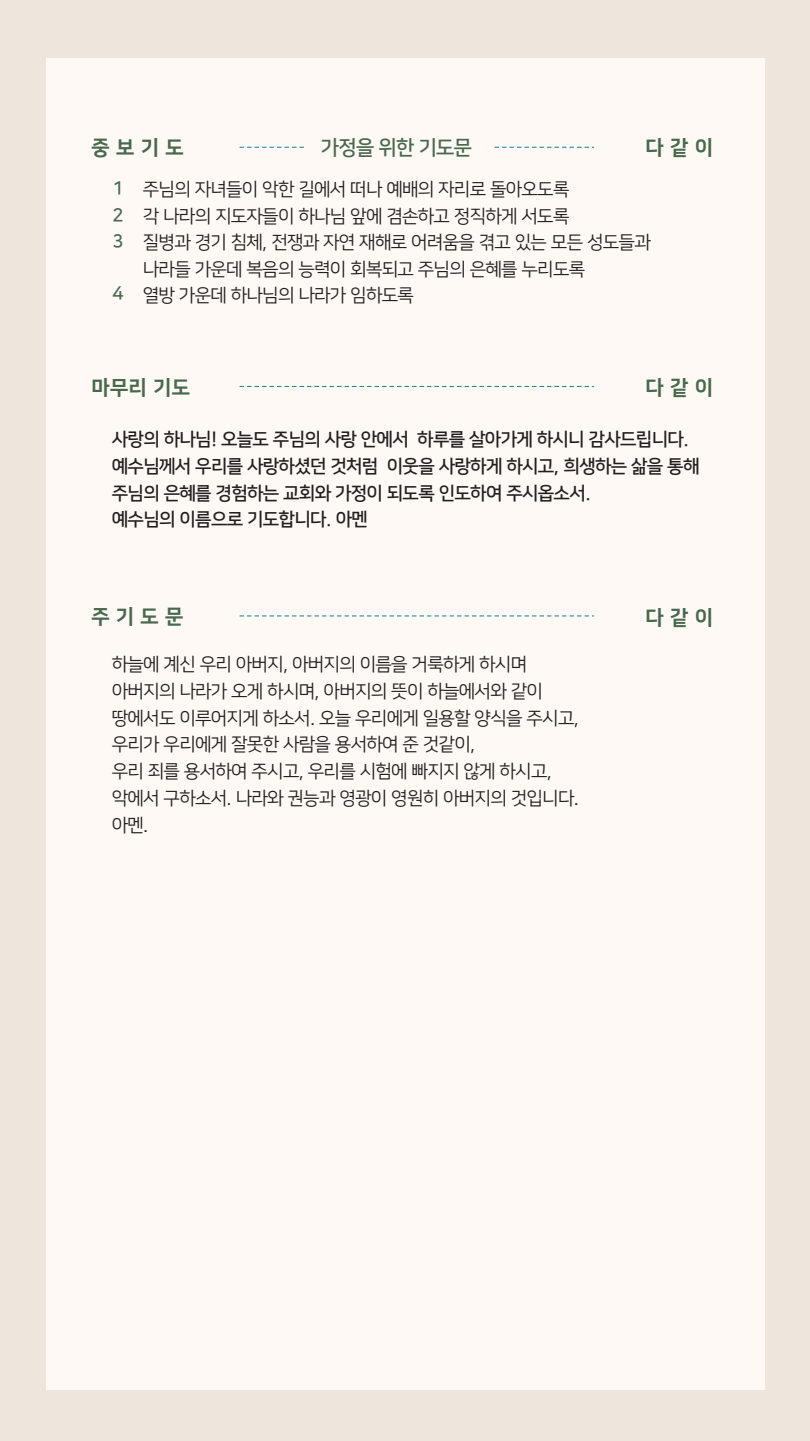
<style>
.page{position:relative;width:810px;height:1441px;background:#eee5dc}
.page>*{position:absolute;margin:0;border:0;box-sizing:border-box;transform-origin:0 0}
.t1{font:20.33px "Nanum Square ac EB";color:#48694d}
.t2{font:20.33px "Nanum Square ac B";color:#48694d}
.t3{font:18.3px/26.8px "Nanum Square ac R";color:#231f20}
.t4{font:18.3px/26.8px "Nanum Square ac B";color:#231f20}
.t5{font:18.3px/26.2px "Nanum Square ac B";color:#48694d;text-align:justify}
</style>
<div class="page">
<div style="left:46px;top:58px;width:719px;height:1332px;background:#fff9f6"></div>
<svg style="left:240px;top:616px;width:354px;height:1px"></svg>
<svg style="left:240px;top:386px;width:354px;height:1px"></svg>
<svg style="left:240px;top:147px;width:354px;height:1px"></svg>
<div style="left:308px;top:131px;width:184px;height:33px;background:#fff9f6"></div>
<p class="t1" style="left:92px;top:136px;width:93px">중 보 기 도</p>
<p class="t2" style="left:321px;top:137px;width:152px">가정을 위한 기도문</p>
<p class="t1" style="left:646px;top:136px;width:68px">다 같 이</p>
<p class="t5" style="left:112px;top:176px;width:13px">1<br>2<br>3</p>
<p class="t5" style="left:112px;top:281px;width:13px">4</p>
<p class="t3" style="left:143px;top:177px;width:509px;line-height:26.5px">주님의 자녀들이 악한 길에서 떠나 예배의 자리로 돌아오도록<br>각 나라의 지도자들이 하나님 앞에 겸손하고 정직하게 서도록<br>질병과 경기 침체, 전쟁과 자연 재해로 어려움을 겪고 있는 모든 성도들과 나라들 가운데 복음의 능력이 회복되고 주님의 은혜를 누리도록<br>열방 가운데 하나님의 나라가 임하도록</p>
<p class="t1" style="left:92px;top:376px;width:99px">마무리 기도</p>
<p class="t1" style="left:646px;top:376px;width:68px">다 같 이</p>
<p class="t4" style="left:112px;top:426px;width:588px">사랑의 하나님! 오늘도 주님의 사랑 안에서 하루를 살아가게 하시니 감사드립니다. 예수님께서 우리를 사랑하셨던 것처럼 이웃을 사랑하게 하시고, 희생하는 삶을 통해 주님의 은혜를 경험하는 교회와 가정이 되도록 인도하여 주시옵소서.<br>예수님의 이름으로 기도합니다. 아멘</p>
<p class="t1" style="left:92px;top:605px;width:93px">주 기 도 문</p>
<p class="t1" style="left:646px;top:607px;width:68px">다 같 이</p>
<p class="t3" style="left:112px;top:651px;width:468px">하늘에 계신 우리 아버지, 아버지의 이름을 거룩하게 하시며 아버지의 나라가 오게 하시며, 아버지의 뜻이 하늘에서와 같이 땅에서도 이루어지게 하소서. 오늘 우리에게 일용할 양식을 주시고, 우리가 우리에게 잘못한 사람을 용서하여 준 것같이,<br>우리 죄를 용서하여 주시고, 우리를 시험에 빠지지 않게 하시고, 악에서 구하소서. 나라와 권능과 영광이 영원히 아버지의 것입니다. 아멘.</p>
</div>
